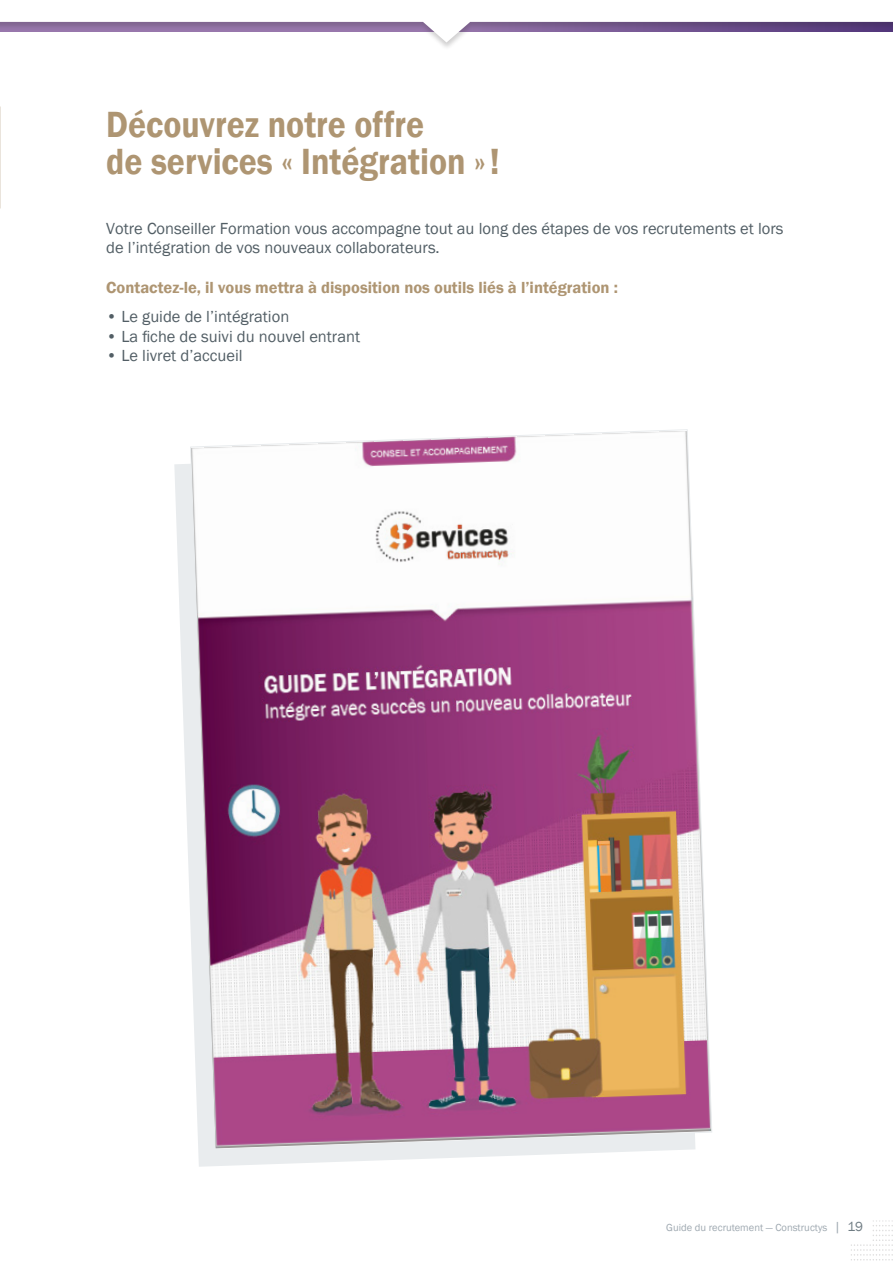
<style>
.page{position:relative;width:893px;height:1263px;background:#fff}
.page>*{position:absolute;margin:0;border:0;box-sizing:border-box;transform-origin:0 0}
.t1{font:600 37.5px "Franklin Gothic";color:#ae9572;scale:.9 1}
.t2{font:16.5px/19.8px "Franklin Gothic";color:#525e65}
.t3{font:600 16.5px "Franklin Gothic";color:#ae9572}
.t4{font:10.5px "Franklin Gothic";color:#9ea8b0}
.s1{font-weight:600}
.s2{font-size:13.5px}
.s3{font-size:13.5px;color:#6f7c83}
</style>
<div class="page">
<svg style="left:851px;top:1220px;width:42px;height:41px"></svg>
<div style="left:581px;top:1211px;width:291px;height:31px;background:#fff"></div>
<svg style="left:0;top:21px;width:893px;height:22px"></svg>
<svg style="left:174px;top:464px;width:491px;height:703px"></svg>
<svg style="left:190px;top:429px;width:522px;height:721px"></svg>
<svg style="left:0;top:106px;width:1px;height:102px"></svg>
<p class="t1" style="left:106px;top:101px;width:355px">Découvrez notre offre</p>
<p class="t1" style="left:106px;top:138px;width:439px">de services « Intégration »!</p>
<p class="t2" style="left:106px;top:218px;width:679px">Votre Conseiller Formation vous accompagne tout au long des étapes de vos recrutements et lors de l’intégration de vos nouveaux collaborateurs.</p>
<p class="t3" style="left:106px;top:277px;width:513px">Contactez-le, il vous mettra à disposition nos outils liés à l’intégration :</p>
<p class="t2" style="left:106px;top:307px;width:184px"><span class="s1">•</span> Le guide de l’intégration</p>
<p class="t2" style="left:106px;top:326px;width:255px"><span class="s1">•</span> La fiche de suivi du nouvel entrant</p>
<p class="t2" style="left:106px;top:346px;width:138px"><span class="s1">•</span> Le livret d’accueil</p>
<p class="t4" style="left:666px;top:1221px;width:198px">Guide du recrutement — Constructys <span class="s2">|</span> <span class="s3">19</span></p>
</div>
